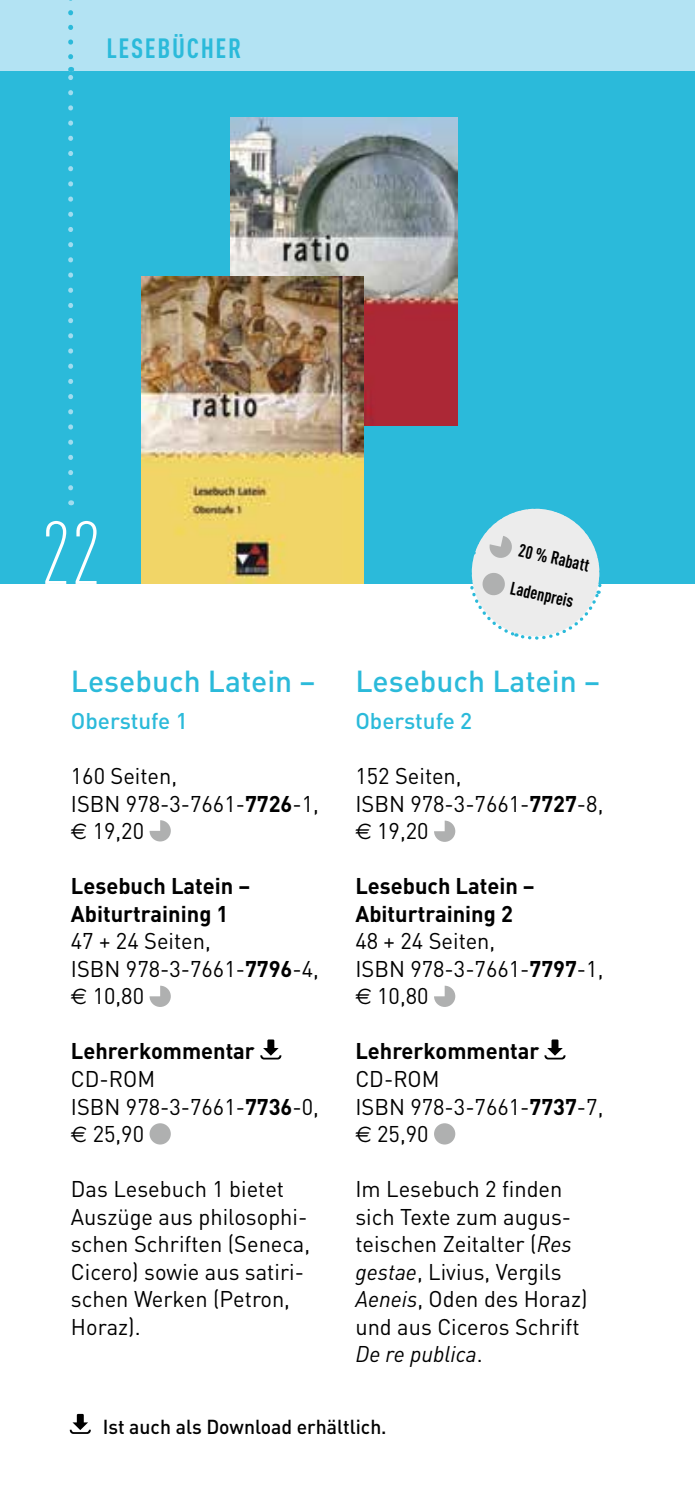
<style>
.page{position:relative;width:695px;height:1489px;background:#fff}
.page>*{position:absolute;margin:0;border:0;box-sizing:border-box;transform-origin:0 0}
.t1{font:300 87.5px "DIN Cond";color:#fff}
.t2{font:500 30px "DIN";color:#2bbada}
.t3{font:700 27.5px "DIN Cond";letter-spacing:.06em;color:#2bbada}
.t4{font:22.5px/27.5px "DIN";color:#000}
.t5{font:700 22.5px/27.5px "DIN";color:#000}
.t6{font:500 22.5px "DIN";color:#2bbada}
.t7{font:500 20px "DIN";color:#000}
.t8{font:700 18px/38.2px "DIN Cond";color:#000}
.s1{font-weight:700}
.s2{font-family:"Euro Sans"}
.s3{font-style:italic}
</style>
<div class="page">
<div style="left:0;top:71px;width:694px;height:512px;background:#2bbada"></div>
<div style="left:0;top:0;width:694px;height:71px;background:#b3e3f3"></div>
<svg style="left:68px;top:0;width:5px;height:488px"></svg>
<hr style="left:694px;top:0;width:1px;height:439px;background:#373099">
<svg style="left:464px;top:508px;width:143px;height:132px"></svg>
<svg style="left:149px;top:820px;width:22px;height:21px"></svg>
<svg style="left:149px;top:985px;width:22px;height:21px"></svg>
<svg style="left:260px;top:1039px;width:21px;height:20px"></svg>
<div style="left:149px;top:1123px;width:22px;height:21px;background:#afb0b0;border-radius:50%"></div>
<svg style="left:434px;top:820px;width:21px;height:21px"></svg>
<svg style="left:434px;top:985px;width:21px;height:21px"></svg>
<svg style="left:544px;top:1039px;width:21px;height:20px"></svg>
<div style="left:434px;top:1123px;width:21px;height:21px;background:#afb0b0;border-radius:50%"></div>
<svg style="left:70px;top:1413px;width:21px;height:20px"></svg>
<img style="left:230px;top:118px;width:227px;height:307px">
<img style="left:142px;top:276px;width:222px;height:307px">
<p class="t3" style="left:106px;top:31px;width:136px">LESEBÜCHER</p>
<h1 class="t1" style="left:41px;top:503px;width:62px">22</h1>
<h2 class="t2" style="left:71px;top:661px;width:246px">Lesebuch Latein –</h2>
<p class="t6" style="left:71px;top:706px;width:118px">Oberstufe 1</p>
<p class="t4" style="left:71px;top:762px;width:249px">160 Seiten,<br>ISBN 978-3-7661-<span class="s1">7726</span>-1, <span class="s2">€</span> 19,20</p>
<p class="t5" style="left:71px;top:871px;width:181px">Lesebuch Latein –<br>Abiturtraining 1</p>
<p class="t4" style="left:71px;top:927px;width:249px">47 + 24 Seiten,<br>ISBN 978-3-7661-<span class="s1">7796</span>-4, <span class="s2">€</span> 10,80</p>
<p class="t5" style="left:71px;top:1036px;width:185px">Lehrerkommentar</p>
<p class="t4" style="left:71px;top:1064px;width:249px">CD-ROM<br>ISBN 978-3-7661-<span class="s1">7736</span>-0, <span class="s2">€</span> 25,90</p>
<p class="t4" style="left:71px;top:1174px;width:241px">Das Lesebuch 1 bietet<br>Auszüge aus philosophi&shy;schen Schriften (Seneca,<br>Cicero) sowie aus satiri&shy;schen Werken (Petron,<br>Horaz).</p>
<p class="t8" style="left:522px;top:531px;width:74px;rotate:12deg">20 % Rabatt<br>Ladenpreis</p>
<h2 class="t2" style="left:355px;top:661px;width:246px">Lesebuch Latein –</h2>
<p class="t6" style="left:355px;top:706px;width:118px">Oberstufe 2</p>
<p class="t4" style="left:355px;top:762px;width:249px">152 Seiten,<br>ISBN 978-3-7661-<span class="s1">7727</span>-8, <span class="s2">€</span> 19,20</p>
<p class="t5" style="left:355px;top:871px;width:181px">Lesebuch Latein –<br>Abiturtraining 2</p>
<p class="t4" style="left:355px;top:927px;width:249px">48 + 24 Seiten,<br>ISBN 978-3-7661-<span class="s1">7797</span>-1, <span class="s2">€</span> 10,80</p>
<p class="t5" style="left:355px;top:1036px;width:185px">Lehrerkommentar</p>
<p class="t4" style="left:355px;top:1064px;width:249px">CD-ROM<br>ISBN 978-3-7661-<span class="s1">7737</span>-7, <span class="s2">€</span> 25,90</p>
<p class="t4" style="left:355px;top:1174px;width:233px">Im Lesebuch 2 finden sich Texte zum augus&shy;teischen Zeitalter (<span class="s3">Res gestae</span>, Livius, Vergils<br><span class="s3">Aeneis</span>, Oden des Horaz) und aus Ciceros Schrift<br><span class="s3">De re publica</span>.</p>
<p class="t7" style="left:103px;top:1413px;width:285px">Ist auch als Download erhältlich.</p>
</div>
